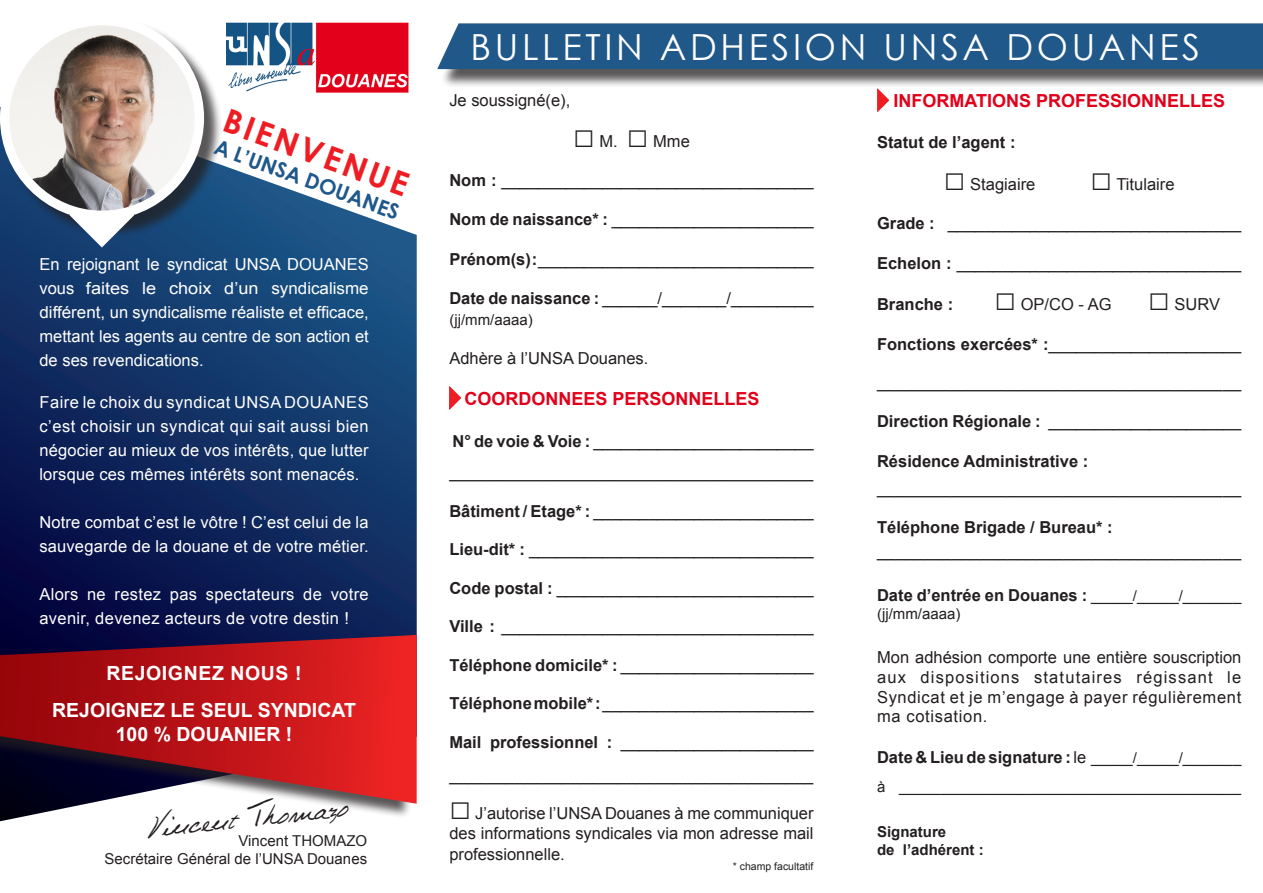
<style>
.page{position:relative;width:1263px;height:893px;background:#fff}
.page>*{position:absolute;margin:0;border:0;box-sizing:border-box;transform-origin:0 0}
.t1{font:36px "Century Gothic";letter-spacing:.1em;color:#fff}
.t2{font:34.5px "Celine Dion Handwriting";color:#231f20}
.t3{font:700 32.85px "Century Gothic";color:#ee1d23}
.t4{font:700 21px "Century Gothic";color:#1f588b}
.t5{font:700 19.5px "Arial";color:#fff}
.t6{font:700 19.5px "Arial";letter-spacing:.03em;color:#fff}
.t7{font:700 18px "Arial";color:#e2001a}
.t8{font:16.5px/19.8px "Arial";color:#231f20}
.t9{font:16.5px/24px "Arial";letter-spacing:.01em;color:#fff;text-align:justify}
.t10{font:700 16.5px "Arial";color:#231f20}
.t11{font:15px "Arial";color:#231f20}
.t12{font:700 15px "Arial";color:#231f20}
.t13{font:10.5px "Arial";color:#231f20}
.s1{font-size:36px}
.s2{font-weight:700}
.s3{font-weight:400;font-size:15px}
.s4{font-weight:400}
</style>
<div class="page">
<svg style="left:0;top:86px;width:417px;height:735px;background:#2b4675"></svg>
<div style="left:0;top:633px;width:412px;height:185px;background:#231f20;opacity:.75"></div>
<svg style="left:0;top:635px;width:417px;height:169px;background:#9f1f28"></svg>
<div style="left:439px;top:26px;width:824px;height:62px;background:#231f20;opacity:.75"></div>
<div style="left:437px;top:23px;width:826px;height:46px;background:#20588a"></div>
<div style="left:2px;top:18px;width:221px;height:221px;background:#231f20;opacity:.75"></div>
<img style="left:5px;top:21px;width:194px;height:194px;border-radius:97px">
<div style="left:0;top:16px;width:204px;height:204px;border:9px solid #fff;border-radius:50%"></div>
<svg style="left:449px;top:386px;width:12px;height:24px"></svg>
<svg style="left:877px;top:88px;width:12px;height:24px"></svg>
<svg style="left:69px;top:214px;width:65px;height:33px"></svg>
<img style="left:226px;top:22px;width:182px;height:78px">
<div style="left:0;top:73px;width:8px;height:34px;background:#fff"></div>
<p class="t3" style="left:233px;top:96px;width:196px;rotate:20deg">BIENVENUE</p>
<p class="t4" style="left:221px;top:131px;width:196px;rotate:20deg">A L’UNSA DOUANES</p>
<p class="t9" style="left:39px;top:253px;width:331px">En rejoignant le syndicat UNSA DOUANES vous faites le choix d’un syndicalisme différent, un syndicalisme réaliste et efficace, mettant les agents au centre de son action et de ses revendications.</p>
<p class="t9" style="left:39px;top:391px;width:331px">Faire le choix du syndicat UNSA DOUANES c’est choisir un syndicat qui sait aussi bien négocier au mieux de vos intérêts, que lutter lorsque ces mêmes intérêts sont menacés.</p>
<p class="t9" style="left:39px;top:511px;width:331px">Notre combat c’est le vôtre ! C’est celui de la sauvegarde de la douane et de votre métier.</p>
<p class="t9" style="left:39px;top:583px;width:331px">Alors ne restez pas spectateurs de votre avenir, devenez acteurs de votre destin !</p>
<p class="t6" style="left:107px;top:660px;width:197px">REJOIGNEZ NOUS !</p>
<p class="t5" style="left:52px;top:697px;width:305px">REJOIGNEZ LE SEUL SYNDICAT</p>
<p class="t5" style="left:116px;top:721px;width:178px">100 % DOUANIER !</p>
<p class="t2" style="left:144px;top:806px;width:204px;rotate:-6deg">Vincent Thomazo</p>
<p class="t11" style="left:239px;top:831px;width:130px">Vincent THOMAZO</p>
<p class="t11" style="left:105px;top:849px;width:264px">Secrétaire Général de l’UNSA Douanes</p>
<p class="t1" style="left:471px;top:22px;width:731px">BULLETIN ADHESION UNSA DOUANES</p>
<p class="t7" style="left:893px;top:89px;width:333px">INFORMATIONS PROFESSIONNELLES</p>
<p class="t10" style="left:877px;top:132px;width:140px">Statut de l’agent :</p>
<p class="t8" style="left:944px;top:174px;width:93px"><span class="s1">□</span> Stagiaire</p>
<p class="t8" style="left:1090px;top:174px;width:86px"><span class="s1">□</span> Titulaire</p>
<p class="t8" style="left:877px;top:214px;width:366px"><span class="s2">Grade :</span> ________________________________</p>
<p class="t8" style="left:877px;top:253px;width:366px"><span class="s2">Echelon :</span> _______________________________</p>
<p class="t8" style="left:877px;top:295px;width:344px"><span class="s2">Branche :</span> <span class="s1">□</span> OP/CO - AG <span class="s1">□</span> SURV</p>
<p class="t8" style="left:877px;top:334px;width:366px"><span class="s2">Fonctions exercées* :</span>_____________________</p>
<p class="t8" style="left:877px;top:372px;width:366px">_______________________________________</p>
<p class="t8" style="left:877px;top:412px;width:366px"><span class="s2">Direction Régionale :</span> _____________________</p>
<p class="t10" style="left:877px;top:450px;width:213px">Résidence Administrative :</p>
<p class="t8" style="left:877px;top:478px;width:366px">_______________________________________</p>
<p class="t10" style="left:877px;top:517px;width:237px">Téléphone Brigade / Bureau* :</p>
<p class="t8" style="left:877px;top:542px;width:366px">_______________________________________</p>
<p class="t10" style="left:877px;top:584px;width:366px">Date d’entrée en Douanes : <span class="s3">_____/_____/_______</span></p>
<p class="t11" style="left:877px;top:604px;width:85px">(jj/mm/aaaa)</p>
<p class="t8" style="left:877px;top:647px;width:366px;text-align:justify">Mon adhésion comporte une entière souscription aux dispositions statutaires régissant le Syndicat et je m’engage à payer régulièrement ma cotisation.</p>
<p class="t10" style="left:877px;top:746px;width:366px">Date &amp; Lieu de signature : <span class="s4">le</span> <span class="s3">_____/_____/_______</span></p>
<p class="t11" style="left:877px;top:777px;width:366px">à _________________________________________</p>
<p class="t12" style="left:877px;top:821px;width:71px">Signature</p>
<p class="t12" style="left:877px;top:839px;width:108px">de l’adhérent :</p>
<p class="t8" style="left:449px;top:90px;width:123px">Je soussigné(e),</p>
<p class="t8" style="left:573px;top:131px;width:118px"><span class="s1">□</span> M. <span class="s1">□</span> Mme</p>
<p class="t8" style="left:449px;top:170px;width:366px"><span class="s2">Nom :</span> __________________________________</p>
<p class="t8" style="left:449px;top:210px;width:366px"><span class="s2">Nom de naissance* :</span> ______________________</p>
<p class="t8" style="left:449px;top:249px;width:366px"><span class="s2">Prénom(s) :</span>______________________________</p>
<p class="t8" style="left:449px;top:288px;width:366px"><span class="s2">Date de naissance :</span> ______/_______/_________</p>
<p class="t11" style="left:449px;top:310px;width:85px">(jj/mm/aaaa)</p>
<p class="t8" style="left:449px;top:349px;width:201px">Adhère à l’UNSA Douanes.</p>
<p class="t7" style="left:464px;top:387px;width:297px">COORDONNEES PERSONNELLES</p>
<p class="t8" style="left:452px;top:431px;width:363px"><span class="s2">N° de voie &amp; Voie :</span> ________________________</p>
<p class="t8" style="left:449px;top:463px;width:366px">_______________________________________</p>
<p class="t8" style="left:449px;top:501px;width:366px"><span class="s2">Bâtiment / Etage* :</span> ________________________</p>
<p class="t8" style="left:449px;top:540px;width:366px"><span class="s2">Lieu-dit* :</span> _______________________________</p>
<p class="t8" style="left:449px;top:578px;width:366px"><span class="s2">Code postal :</span> ____________________________</p>
<p class="t8" style="left:449px;top:617px;width:366px"><span class="s2">Ville :</span> __________________________________</p>
<p class="t8" style="left:449px;top:655px;width:366px"><span class="s2">Téléphone domicile* :</span> _____________________</p>
<p class="t8" style="left:449px;top:693px;width:366px"><span class="s2">Téléphone mobile* :</span> _______________________</p>
<p class="t8" style="left:449px;top:732px;width:366px"><span class="s2">Mail professionnel :</span> _____________________</p>
<p class="t8" style="left:449px;top:765px;width:366px">_______________________________________</p>
<p class="t8" style="left:449px;top:803px;width:366px"><span class="s1">□</span> J’autorise l’UNSA Douanes à me communiquer des informations syndicales via mon adresse mail</p>
<p class="t8" style="left:449px;top:845px;width:117px">professionnelle.</p>
<p class="t13" style="left:733px;top:860px;width:82px">* champ facultatif</p>
</div>
